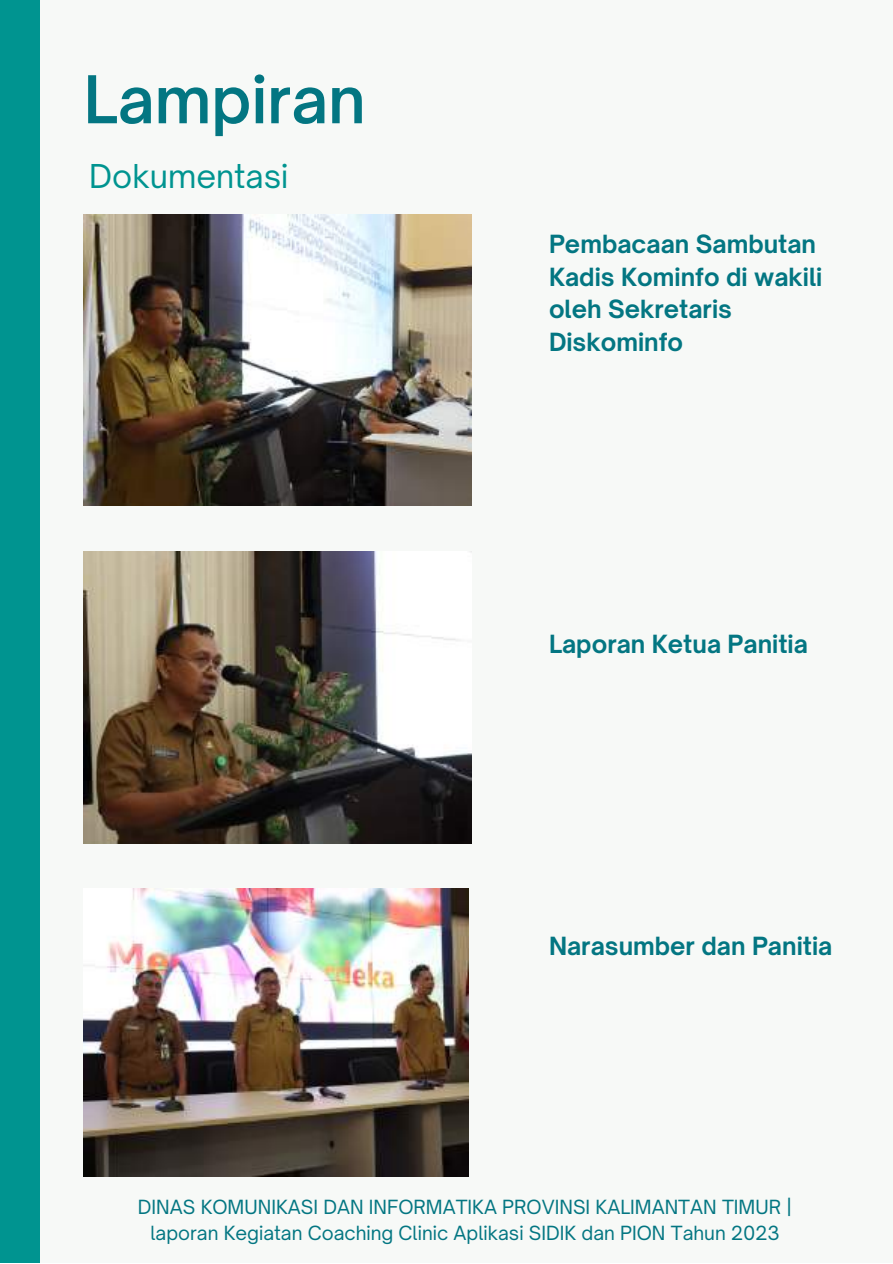
<style>
.page{position:relative;width:893px;height:1264px;background:#fff}
.page>*{position:absolute;margin:0;border:0;box-sizing:border-box;transform-origin:0 0}
.t1{font:600 63px "Open Sauce One";color:#037682}
.t2{font:31.5px "Open Sauce One";color:#009490}
.t3{font:700 24px/32.5px "Open Sauce One";color:#037682}
.t4{font:18.75px/25.8px "Open Sauce One";color:#037682;text-align:center}
</style>
<div class="page">
<div style="left:0;top:0;width:892px;height:1262px;background:#f7f9f7"></div>
<div style="left:0;top:0;width:39px;height:1262px;background:#009490"></div>
<img style="left:84px;top:214px;width:387px;height:291px">
<img style="left:84px;top:552px;width:387px;height:291px">
<img style="left:84px;top:889px;width:384px;height:287px">
<h1 class="t1" style="left:84px;top:60px;width:283px">Lampiran</h1>
<h2 class="t2" style="left:89px;top:157px;width:201px">Dokumentasi</h2>
<p class="t3" style="left:549px;top:228px;width:275px">Pembacaan Sambutan<br>Kadis Kominfo di wakili oleh Sekretaris<br>Diskominfo</p>
<p class="t3" style="left:549px;top:627px;width:260px">Laporan Ketua Panitia</p>
<p class="t3" style="left:549px;top:930px;width:285px">Narasumber dan Panitia</p>
<p class="t4" style="left:138px;top:1193px;width:656px">DINAS KOMUNIKASI DAN INFORMATIKA PROVINSI KALIMANTAN TIMUR | laporan Kegiatan Coaching Clinic Aplikasi SIDIK dan PION Tahun 2023</p>
</div>
